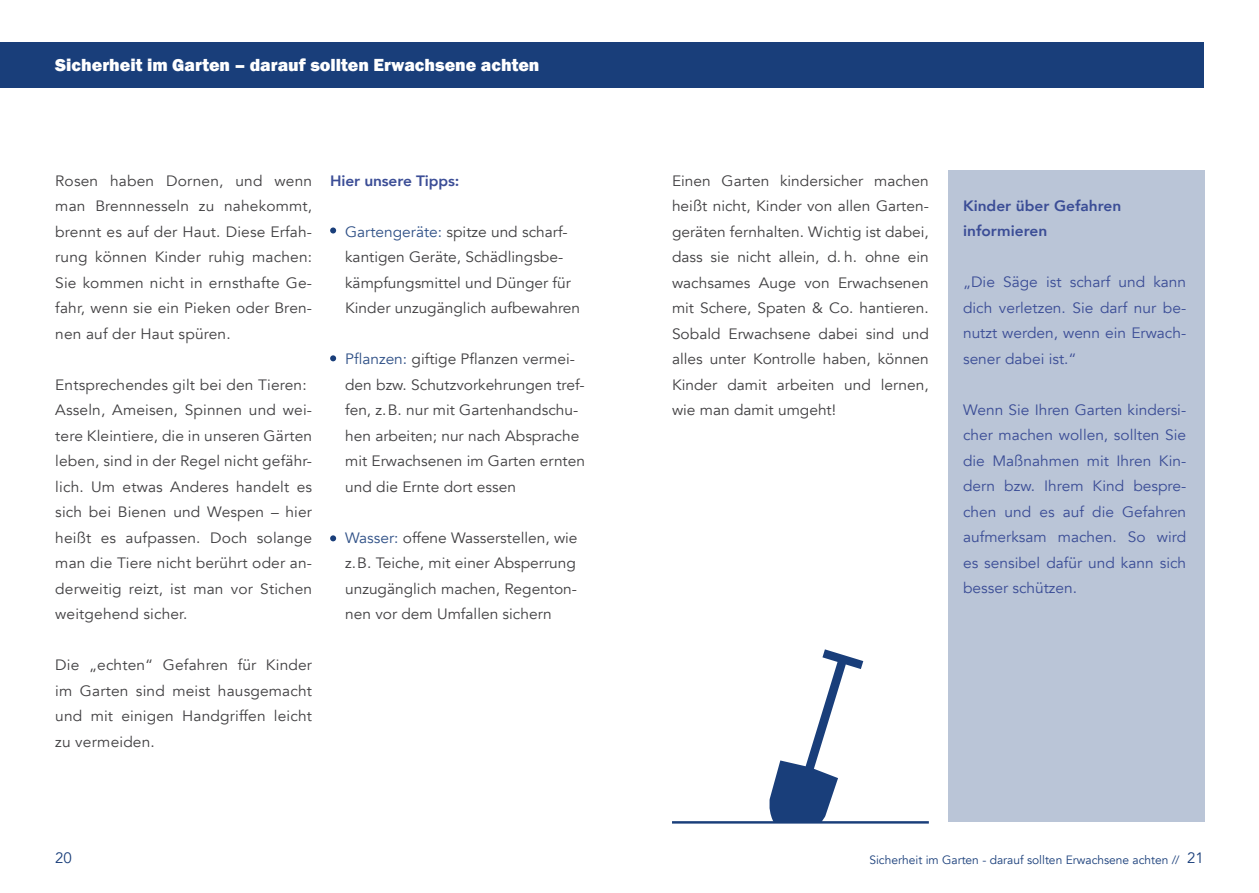
<style>
.page{position:relative;width:1259px;height:893px;background:#fff}
.page>*{position:absolute;margin:0;border:0;box-sizing:border-box;transform-origin:0 0}
.t1{font:800 18px "Franklin Gothic";color:#fff}
.t2{font:15px/25.5px "Avenir";letter-spacing:.01em;color:#414042;text-align:justify}
.t3{font:15px/25.5px "Avenir";color:#3b4d96;text-align:justify}
.t4{font:800 15px/25.5px "Avenir";color:#3b4d96}
.t5{font:15px "Avenir";color:#193e7a}
.t6{font:12px "Avenir";color:#193e7a}
.s1{color:#305187}
</style>
<div class="page">
<div style="left:0;top:43px;width:1203px;height:45px;background:#193e7a"></div>
<svg style="left:330px;top:227px;width:6px;height:6px"></svg>
<svg style="left:330px;top:355px;width:6px;height:6px"></svg>
<svg style="left:330px;top:535px;width:6px;height:6px"></svg>
<svg style="left:769px;top:649px;width:94px;height:172px"></svg>
<div style="left:948px;top:171px;width:256px;height:651px;background:#bac5d7"></div>
<hr style="left:672px;top:821px;width:257px;height:3px;background:#193e7a">
<p class="t1" style="left:55px;top:53px;width:486px">Sicherheit im Garten – darauf sollten Erwachsene achten</p>
<p class="t2" style="left:55px;top:168px;width:258px">Rosen haben Dornen, und wenn man Brennnesseln zu nahekommt, brennt es auf der Haut. Diese Erfah&shy;rung können Kinder ruhig machen:<br>Sie kommen nicht in ernsthafte Ge&shy;fahr, wenn sie ein Pieken oder Bren&shy;nen auf der Haut spüren.</p>
<p class="t2" style="left:55px;top:372px;width:258px;text-align:left">Entsprechendes gilt bei den Tieren:<br>Asseln, Ameisen, Spinnen und wei&shy;tere Kleintiere, die in unseren Gärten leben, sind in der Regel nicht gefähr&shy;lich. Um etwas Anderes handelt es sich bei Bienen und Wespen – hier heißt es aufpassen. Doch solange man die Tiere nicht berührt oder an&shy;derweitig reizt, ist man vor Stichen weitgehend sicher.</p>
<p class="t2" style="left:55px;top:652px;width:258px">Die „echten“ Gefahren für Kinder im Garten sind meist hausgemacht und mit einigen Handgriffen leicht zu vermeiden.</p>
<p class="t4" style="left:330px;top:168px;width:131px">Hier unsere Tipps:</p>
<p class="t2" style="left:345px;top:219px;width:237px;text-align:left"><span class="s1">Gartengeräte:</span> spitze und scharf&shy;kantigen Geräte, Schädlingsbe&shy;kämpfungsmittel und Dünger für Kinder unzugänglich aufbewahren</p>
<p class="t2" style="left:345px;top:346px;width:241px;text-align:left"><span class="s1">Pflanzen:</span> giftige Pflanzen vermei&shy;den bzw. Schutzvorkehrungen tref&shy;fen, z. B. nur mit Gartenhandschu&shy;hen arbeiten; nur nach Absprache mit Erwachsenen im Garten ernten und die Ernte dort essen</p>
<p class="t2" style="left:345px;top:525px;width:234px"><span class="s1">Wasser:</span> offene Wasserstellen, wie z. B. Teiche, mit einer Absperrung unzugänglich machen, Regenton&shy;nen vor dem Umfallen sichern</p>
<p class="t2" style="left:672px;top:168px;width:258px">Einen Garten kindersicher machen heißt nicht, Kinder von allen Garten&shy;geräten fernhalten. Wichtig ist dabei, dass sie nicht allein, d. h. ohne ein wachsames Auge von Erwachsenen mit Schere, Spaten &amp; Co. hantieren.<br>Sobald Erwachsene dabei sind und alles unter Kontrolle haben, können Kinder damit arbeiten und lernen, wie man damit umgeht!</p>
<p class="t4" style="left:963px;top:193px;width:160px">Kinder über Gefahren informieren</p>
<p class="t3" style="left:963px;top:269px;width:225px">„Die Säge ist scharf und kann dich verletzen. Sie darf nur be&shy;nutzt werden, wenn ein Erwach&shy;sener dabei ist.“</p>
<p class="t3" style="left:963px;top:397px;width:225px">Wenn Sie Ihren Garten kindersi&shy;cher machen wollen, sollten Sie die Maßnahmen mit Ihren Kin&shy;dern bzw. Ihrem Kind bespre&shy;chen und es auf die Gefahren aufmerksam machen. So wird es sensibel dafür und kann sich besser schützen.</p>
<p class="t5" style="left:55px;top:849px;width:18px">20</p>
<p class="t5" style="left:1187px;top:849px;width:18px">21</p>
<p class="t6" style="left:869px;top:852px;width:312px">Sicherheit im Garten - darauf sollten Erwachsene achten //</p>
</div>
